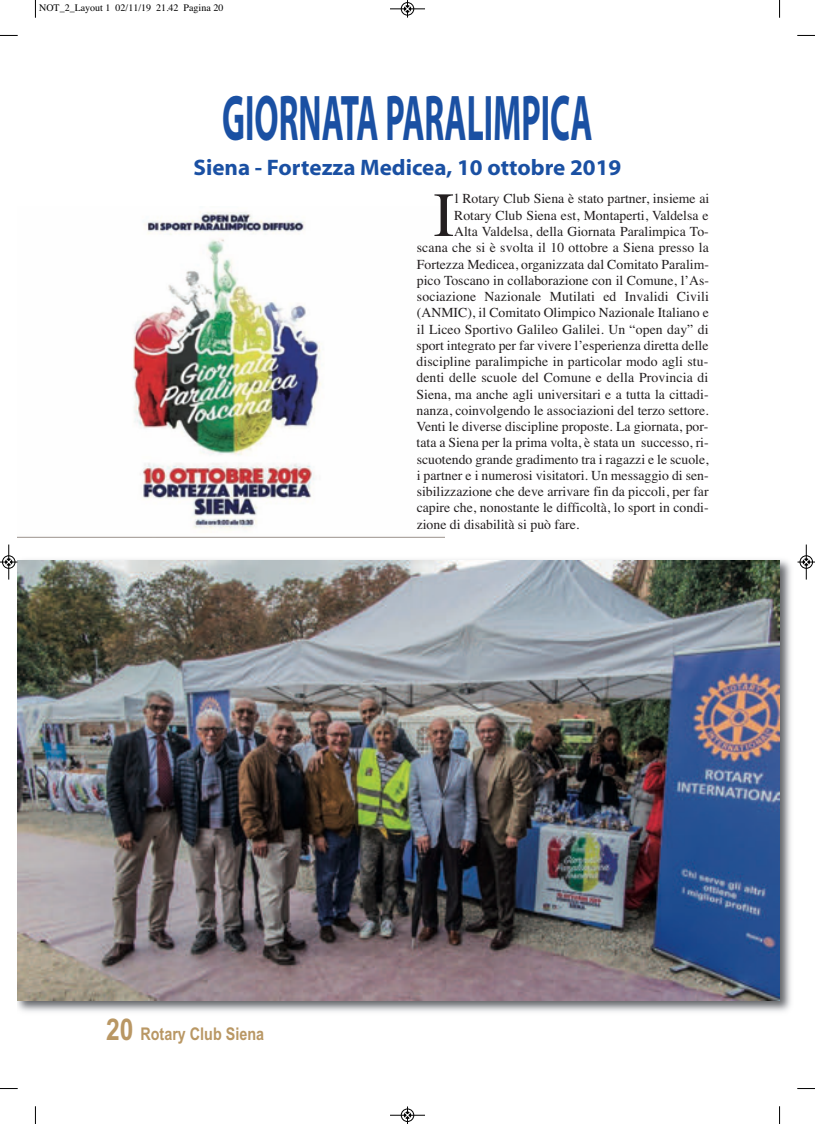
<style>
.page{position:relative;width:815px;height:1124px;background:#fff}
.page>*{position:absolute;margin:0;border:0;box-sizing:border-box;transform-origin:0 0}
.t1{font:700 65px "Myriad Web Pro";color:#1a50a3;scale:.5 1}
.t2{font:62.88px "Times";color:#231f20}
.t3{font:700 22.5px "Myriad Web Pro";color:#1a50a3}
.t4{font:700 17.5px "Arial Narrow";color:#b99764}
.t5{font:13.75px "Times";color:#231f20}
.t6{font:10px "Times";color:#000}
.s1{font-size:30px}
</style>
<div class="page">
<img style="left:18px;top:559px;width:773px;height:453px">
<img style="left:18px;top:560px;width:762px;height:439px">
<img style="left:18px;top:211px;width:426px;height:326px">
<svg style="left:35px;top:0;width:1px;height:18px"></svg>
<svg style="left:0;top:35px;width:18px;height:1px"></svg>
<svg style="left:779px;top:0;width:1px;height:18px"></svg>
<svg style="left:797px;top:35px;width:18px;height:1px"></svg>
<svg style="left:35px;top:1106px;width:1px;height:17px"></svg>
<svg style="left:0;top:1088px;width:18px;height:1px"></svg>
<svg style="left:779px;top:1106px;width:1px;height:17px"></svg>
<svg style="left:797px;top:1088px;width:18px;height:1px"></svg>
<div style="left:401px;top:2px;width:13px;height:14px;border:1px solid #fff;border-radius:50%"></div>
<hr style="left:390px;top:9px;width:35px;height:1px;background:#000">
<div style="left:401px;top:2px;width:13px;height:13px;border:1px solid #000;border-radius:50%"></div>
<svg style="left:404px;top:0;width:7px;height:18px"></svg>
<hr style="left:390px;top:1114px;width:35px;height:1px;background:#000">
<div style="left:401px;top:1108px;width:13px;height:13px;border:1px solid #000;border-radius:50%"></div>
<svg style="left:404px;top:1106px;width:7px;height:17px"></svg>
<hr style="left:9px;top:544px;width:1px;height:35px;background:#000">
<div style="left:2px;top:555px;width:13px;height:13px;border:1px solid #000;border-radius:50%"></div>
<svg style="left:0;top:558px;width:18px;height:7px"></svg>
<hr style="left:806px;top:544px;width:1px;height:35px;background:#000">
<div style="left:800px;top:555px;width:13px;height:13px;border:1px solid #000;border-radius:50%"></div>
<svg style="left:798px;top:558px;width:17px;height:7px"></svg>
<p class="t6" style="left:39px;top:-1px;width:186px">NOT_2_Layout 1 02/11/19 21.42 Pagina 20</p>
<h1 class="t1" style="left:222px;top:82px;width:742px">GIORNATA PARALIMPICA</h1>
<h3 class="t3" style="left:194px;top:155px;width:429px">Siena - Fortezza Medicea, 10 ottobre 2019</h3>
<h2 class="t2" style="left:433px;top:156px;width:22px">I</h2>
<p class="t5" style="left:455px;top:186px;width:256px">l Rotary Club Siena è stato partner, insieme ai</p>
<p class="t5" style="left:454px;top:202px;width:256px">Rotary Club Siena est, Montaperti, Valdelsa e</p>
<p class="t5" style="left:454px;top:218px;width:256px">Alta Valdelsa, della Giornata Paralimpica To-</p>
<p class="t5" style="left:417px;top:235px;width:294px">scana che si è svolta il 10 ottobre a Siena presso la</p>
<p class="t5" style="left:417px;top:251px;width:293px">Fortezza Medicea, organizzata dal Comitato Paralim-</p>
<p class="t5" style="left:417px;top:267px;width:293px">pico Toscano in collaborazione con il Comune, l’As-</p>
<p class="t5" style="left:417px;top:283px;width:293px">sociazione Nazionale Mutilati ed Invalidi Civili</p>
<p class="t5" style="left:417px;top:300px;width:293px">(ANMIC), il Comitato Olimpico Nazionale Italiano e</p>
<p class="t5" style="left:417px;top:316px;width:293px">il Liceo Sportivo Galileo Galilei. Un “open day” di</p>
<p class="t5" style="left:417px;top:332px;width:293px">sport integrato per far vivere l’esperienza diretta delle</p>
<p class="t5" style="left:416px;top:348px;width:293px">discipline paralimpiche in particolar modo agli stu-</p>
<p class="t5" style="left:416px;top:365px;width:294px">denti delle scuole del Comune e della Provincia di</p>
<p class="t5" style="left:416px;top:381px;width:294px">Siena, ma anche agli universitari e a tutta la cittadi-</p>
<p class="t5" style="left:417px;top:397px;width:293px">nanza, coinvolgendo le associazioni del terzo settore.</p>
<p class="t5" style="left:417px;top:413px;width:293px">Venti le diverse discipline proposte. La giornata, por-</p>
<p class="t5" style="left:417px;top:430px;width:294px">tata a Siena per la prima volta, è stata un successo, ri-</p>
<p class="t5" style="left:417px;top:446px;width:293px">scuotendo grande gradimento tra i ragazzi e le scuole,</p>
<p class="t5" style="left:417px;top:462px;width:293px">i partner e i numerosi visitatori. Un messaggio di sen-</p>
<p class="t5" style="left:417px;top:478px;width:293px">sibilizzazione che deve arrivare fin da piccoli, per far</p>
<p class="t5" style="left:417px;top:495px;width:293px">capire che, nonostante le difficoltà, lo sport in condi-</p>
<p class="t5" style="left:417px;top:511px;width:164px">zione di disabilità si può fare.</p>
<p class="t4" style="left:106px;top:1020px;width:159px"><span class="s1">20</span> Rotary Club Siena</p>
</div>
